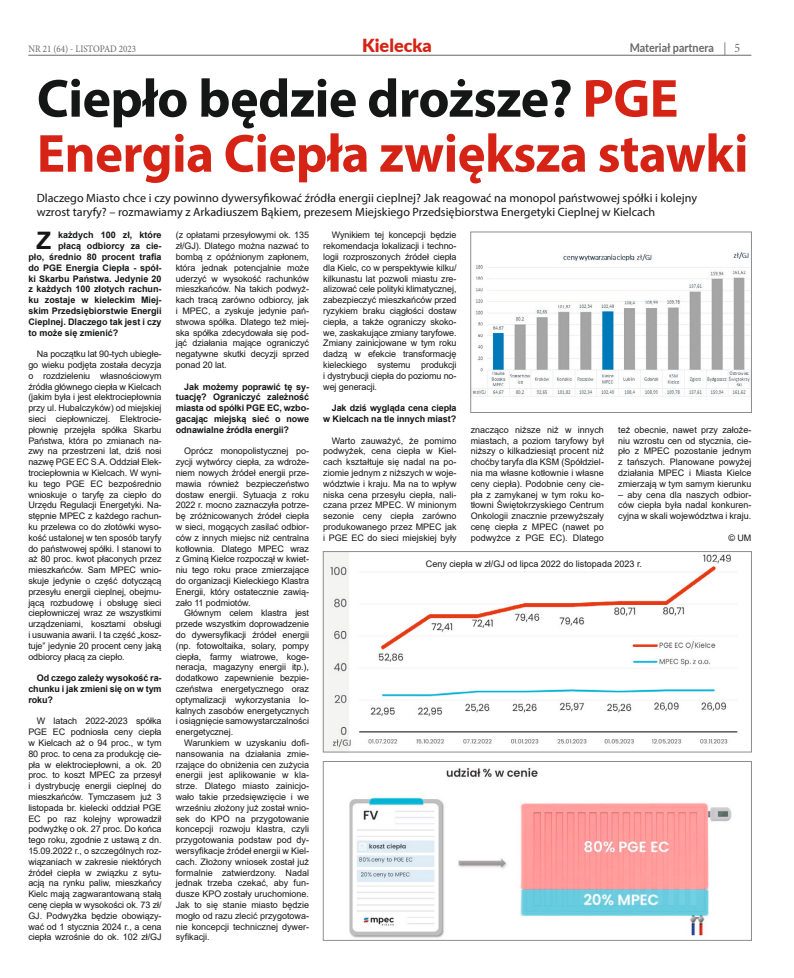
<style>
.page{position:relative;width:794px;height:978px;background:#fff}
.page>*{position:absolute;margin:0;border:0;box-sizing:border-box;transform-origin:0 0}
.Tytul_duzy_gruby{font:700 54px "Myriad Pro";letter-spacing:-.01em;color:#d52415}
.Tytul_duzy_gruby-2{font:700 54px "Myriad Pro";letter-spacing:-.01em;color:#151616}
.Lead{font:700 24.1px "Arial";color:#151616}
.t1{font:900 18px "Lato";color:#d52415}
.t2{font:13px "Minion Pro";color:#686868;scale:.9 1}
.Podtytul{font:12px/14.4px "Myriad Pro";color:#151616}
.t3{font:700 12px "Lato";color:#686868;scale:.9 1}
.t4{font:10px "Minion Pro";color:#686868;scale:.9 1}
.Tekst_podstawowy{font:9px/10.8px "Arial";letter-spacing:-.01em;color:#151616;text-align:justify}
.Lead-2{font:700 9px "Arial";color:#151616}
.Tekst_podstawowy-2{font:700 9px/10.8px "Arial";letter-spacing:-.01em;color:#151616;text-align:justify}
.s1{color:#d52415}
</style>
<div class="page">
<hr style="left:28px;top:55px;width:723px;height:1px;background:#686868">
<img style="left:472px;top:252px;width:277px;height:145px">
<div style="left:470px;top:232px;width:281px;height:181px;border:1px solid #8d8e8d"></div>
<img style="left:325px;top:553px;width:413px;height:197px">
<div style="left:323px;top:551px;width:428px;height:201px;border:1px solid #8d8e8d"></div>
<img style="left:349px;top:767px;width:383px;height:171px">
<div style="left:323px;top:761px;width:428px;height:179px;border:1px solid #8d8e8d"></div>
<p class="t4" style="left:28px;top:43px;width:121px">NR 21 (64) - LISTOPAD 2023</p>
<h3 class="t1" style="left:362px;top:32px;width:71px">Kielecka</h3>
<h3 class="t2" style="left:723px;top:40px;width:20px">| 5</h3>
<h1 class="Tytul_duzy_gruby-2" style="left:37px;top:63px;width:643px">Ciepło będzie droższe? <span class="s1">PGE</span></h1>
<h1 class="Tytul_duzy_gruby" style="left:37px;top:118px;width:713px">Energia Ciepła zwiększa stawki</h1>
<p class="t3" style="left:629px;top:39px;width:95px">Materiał partnera</p>
<h2 class="Podtytul" style="left:37px;top:191px;width:662px">Dlaczego Miasto chce i czy powinno dywersyfikować źródła energii cieplnej? Jak reagować na monopol państwowej spółki i kolejny wzrost taryfy? – rozmawiamy z Arkadiuszem Bąkiem, prezesem Miejskiego Przedsiębiorstwa Energetyki Cieplnej w Kielcach</h2>
<h3 class="Lead" style="left:37px;top:224px;width:16px">Z</h3>
<h3 class="Lead-2" style="left:58px;top:229px;width:105px">każdych 100 zł, które</h3>
<h3 class="Lead-2" style="left:58px;top:240px;width:105px">płacą odbiorcy za cie-</h3>
<h3 class="Lead-2" style="left:28px;top:250px;width:135px">pło, średnio 80 procent trafia</h3>
<h3 class="Lead-2" style="left:28px;top:261px;width:135px">do PGE Energia Ciepła - spół-</h3>
<h3 class="Lead-2" style="left:28px;top:272px;width:135px">ki Skarbu Państwa. Jedynie 20</h3>
<h3 class="Lead-2" style="left:28px;top:283px;width:135px">z każdych 100 złotych rachun-</h3>
<h3 class="Lead-2" style="left:28px;top:294px;width:135px">ku zostaje w kieleckim Miej-</h3>
<h3 class="Lead-2" style="left:28px;top:304px;width:135px">skim Przedsiębiorstwie Energii</h3>
<h3 class="Lead-2" style="left:28px;top:315px;width:135px">Cieplnej. Dlaczego tak jest i czy</h3>
<h3 class="Lead-2" style="left:28px;top:326px;width:92px">to może się zmienić?</h3>
<p class="Tekst_podstawowy" style="left:28px;top:349px;width:135px;text-indent:9px">Na początku lat 90-tych ubiegłe&shy;go wieku podjęta została decyzja o rozdzieleniu własnościowym źródła głównego ciepła w Kielcach (jakim była i jest elektrociepłownia przy ul. Hubalczyków) od miejskiej sieci ciepłowniczej. Elektrocie&shy;płownię przejęła spółka Skarbu Państwa, która po zmianach na&shy;zwy na przestrzeni lat, dziś nosi nazwę PGE EC S.A. Oddział Elek&shy;trociepłownia w Kielcach. W wyni&shy;ku tego PGE EC bezpośrednio wnioskuje o taryfę za ciepło do Urzędu Regulacji Energetyki. Na&shy;stępnie MPEC z każdego rachun&shy;ku przelewa co do złotówki wyso&shy;kość ustalonej w ten sposób taryfy do państwowej spółki. I stanowi to aż 80 proc. kwot płaconych przez mieszkańców. Sam MPEC wnio&shy;skuje jedynie o część dotyczącą przesyłu energii cieplnej, obejmu&shy;jącą rozbudowę i obsługę sieci ciepłowniczej wraz ze wszystkimi urządzeniami, kosztami obsługi i usuwania awarii. I ta część „kosz&shy;tuje” jedynie 20 procent ceny jaką odbiorcy płacą za ciepło.</p>
<p class="Tekst_podstawowy-2" style="left:28px;top:673px;width:135px;text-indent:9px">Od czego zależy wysokość ra&shy;chunku i jak zmieni się on w tym roku?</p>
<p class="Tekst_podstawowy" style="left:28px;top:716px;width:135px;text-indent:9px">W latach 2022-2023 spółka PGE EC podniosła ceny ciepła w Kielcach aż o 94 proc., w tym 80 proc. to cena za produkcję cie&shy;pła w elektrociepłowni, a ok. 20 proc. to koszt MPEC za przesył i dystrybucję energii cieplnej do mieszkańców. Tymczasem już 3 listopada br. kielecki oddział PGE EC po raz kolejny wprowadził podwyżkę o ok. 27 proc. Do końca tego roku, zgodnie z ustawą z dn.<br>15.09.2022 r., o szczególnych roz&shy;wiązaniach w zakresie niektórych źródeł ciepła w związku z sytu&shy;acją na rynku paliw, mieszkańcy Kielc mają zagwarantowaną stałą cenę ciepła w wysokości ok. 73 zł/ GJ. Podwyżka będzie obowiązy&shy;wać od 1 stycznia 2024 r., a cena ciepła wzrośnie do ok. 102 zł/GJ</p>
<p class="Tekst_podstawowy" style="left:176px;top:230px;width:135px">(z opłatami przesyłowymi ok. 135 zł/GJ). Dlatego można nazwać to bombą z opóźnionym zapłonem, która jednak potencjalnie może uderzyć w wysokość rachunków mieszkańców. Na takich podwyż&shy;kach tracą zarówno odbiorcy, jak i MPEC, a zyskuje jedynie pań&shy;stwowa spółka. Dlatego też miej&shy;ska spółka zdecydowała się pod&shy;jąć działania mające ograniczyć negatywne skutki decyzji sprzed ponad 20 lat.</p>
<p class="Tekst_podstawowy-2" style="left:176px;top:381px;width:135px;text-indent:9px">Jak możemy poprawić tę sy&shy;tuację? Ograniczyć zależność miasta od spółki PGE EC, wzbo&shy;gacając miejską sieć o nowe odnawialne źródła energii?</p>
<p class="Tekst_podstawowy" style="left:176px;top:446px;width:135px;text-indent:9px">Oprócz monopolistycznej po&shy;zycji wytwórcy ciepła, za wdroże&shy;niem nowych źródeł energii prze&shy;mawia również bezpieczeństwo dostaw energii. Sytuacja z roku 2022 r. mocno zaznaczyła potrze&shy;bę zróżnicowanych źródeł ciepła w sieci, mogących zasilać odbior&shy;ców z innych miejsc niż centralna kotłownia. Dlatego MPEC wraz z Gminą Kielce rozpoczął w kwiet&shy;niu tego roku prace zmierzające do organizacji Kieleckiego Klastra Energii, który ostatecznie zawią&shy;zało 11 podmiotów.</p>
<p class="Tekst_podstawowy" style="left:176px;top:608px;width:135px;text-indent:9px">Głównym celem klastra jest przede wszystkim doprowadzenie do dywersyfikacji źródeł energii (np. fotowoltaika, solary, pompy ciepła, farmy wiatrowe, koge&shy;neracja, magazyny energii itp.), dodatkowo zapewnienie bezpie&shy;czeństwa energetycznego oraz optymalizacji wykorzystania lo&shy;kalnych zasobów energetycznych i osiągnięcie samowystarczalności energetycznej.</p>
<p class="Tekst_podstawowy" style="left:176px;top:737px;width:135px;text-indent:9px">Warunkiem w uzyskaniu dofi&shy;nansowania na działania zmie&shy;rzające do obniżenia cen zużycia energii jest aplikowanie w kla&shy;strze. Dlatego miasto zainicjo&shy;wało takie przedsięwzięcie i we wrześniu złożony już został wnio&shy;sek do KPO na przygotowanie koncepcji rozwoju klastra, czyli przygotowania podstaw pod dy&shy;wersyfikacje źródeł energii w Kiel&shy;cach. Złożony wniosek został już formalnie zatwierdzony. Nadal jednak trzeba czekać, aby fun&shy;dusze KPO zostały uruchomione.<br>Jak to się stanie miasto będzie mogło od razu zlecić przygotowa&shy;nie koncepcji technicznej dywer&shy;syfikacji.</p>
<p class="Tekst_podstawowy" style="left:323px;top:230px;width:135px;text-indent:9px">Wynikiem tej koncepcji będzie rekomendacja lokalizacji i techno&shy;logii rozproszonych źródeł ciepła dla Kielc, co w perspektywie kilku/ kilkunastu lat pozwoli miastu zre&shy;alizować cele polityki klimatycznej, zabezpieczyć mieszkańców przed ryzykiem braku ciągłości dostaw ciepła, a także ograniczy skoko&shy;we, zaskakujące zmiany taryfowe.<br>Zmiany zainicjowane w tym roku dadzą w efekcie transformację kieleckiego systemu produkcji i dystrybucji ciepła do poziomu no&shy;wej generacji.</p>
<p class="Tekst_podstawowy-2" style="left:323px;top:403px;width:135px;text-align:right">Jak dziś wygląda cena ciepła w Kielcach na tle innych miast?</p>
<p class="Tekst_podstawowy" style="left:323px;top:435px;width:135px;text-indent:9px">Warto zauważyć, że pomimo podwyżek, cena ciepła w Kiel&shy;cach kształtuje się nadal na po&shy;ziomie jednym z niższych w woje&shy;wództwie i kraju. Ma na to wpływ niska cena przesyłu ciepła, nali&shy;czana przez MPEC. W minionym sezonie ceny ciepła zarówno produkowanego przez MPEC jak i PGE EC do sieci miejskiej były</p>
<p class="Tekst_podstawowy" style="left:471px;top:424px;width:135px">znacząco niższe niż w innych miastach, a poziom taryfowy był niższy o kilkadziesiąt procent niż choćby taryfa dla KSM (Spółdziel&shy;nia ma własne kotłownie i własne ceny ciepła). Podobnie ceny cie&shy;pła z zamykanej w tym roku ko&shy;tłowni Świętokrzyskiego Centrum Onkologii znacznie przewyższały cenę ciepła z MPEC (nawet po podwyżce z PGE EC). Dlatego</p>
<p class="Tekst_podstawowy" style="left:618px;top:424px;width:135px">też obecnie, nawet przy założe&shy;niu wzrostu cen od stycznia, cie&shy;pło z MPEC pozostanie jednym z tańszych. Planowane powyżej działania MPEC i Miasta Kielce zmierzają w tym samym kierunku</p>
<p class="Tekst_podstawowy" style="left:618px;top:489px;width:135px">– aby cena dla naszych odbior&shy;ców ciepła była nadal konkuren&shy;cyjna w skali województwa i kraju.</p>
<p class="Tekst_podstawowy" style="left:728px;top:532px;width:24px">© UM</p>
<p class="Tekst_podstawowy" style="left:426px;top:558px;width:218px">Ceny ciepła w zł/GJ od lipca 2022 do listopada 2023 r.</p>
</div>
